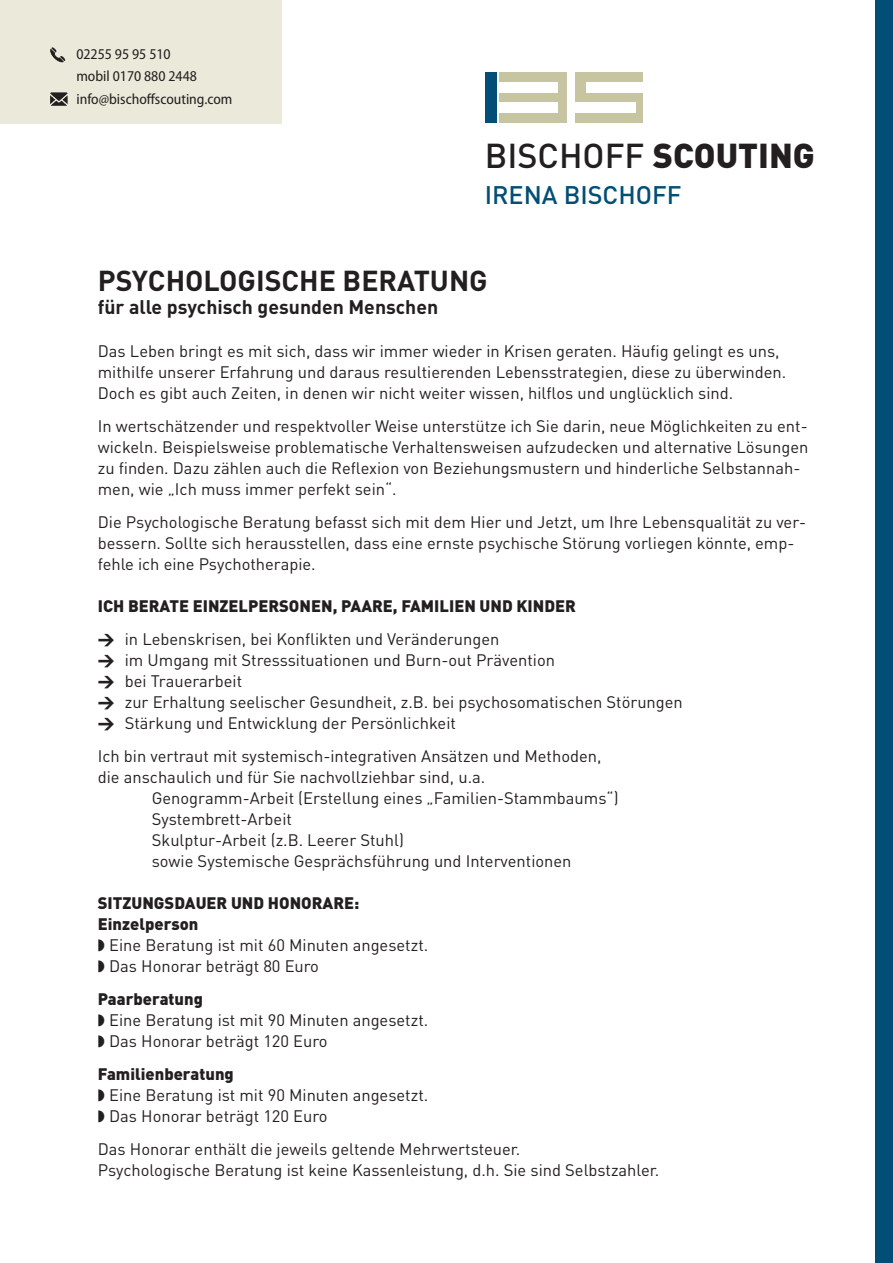
<style>
.page{position:relative;width:893px;height:1263px;background:#fff}
.page>*{position:absolute;margin:0;border:0;box-sizing:border-box;transform-origin:0 0}
.t1{font:500 34.2px "DIN";color:#231f20}
.t2{font:700 28.5px "DIN";color:#231f20}
.t3{font:500 25.2px "DIN";color:#024e76}
.t4{font:700 19.5px "DIN";color:#231f20}
.t5{font:16.5px/21px "DIN";color:#231f20}
.t6{font:900 16.5px/33px "DIN";color:#231f20}
.t7{font:semi-condensed 15px/22.5px "Myriad Pro";color:#231f20}
.s1{font-weight:900}
.s2{font-weight:400}
</style>
<div class="page">
<div style="left:0;top:0;width:282px;height:123px;background:#eae9da"></div>
<img style="left:50px;top:47px;width:16px;height:16px">
<img style="left:50px;top:92px;width:18px;height:14px">
<div style="left:575px;top:72px;width:68px;height:30px;background:#c7c4a1"></div>
<div style="left:575px;top:93px;width:68px;height:30px;background:#c7c4a1"></div>
<div style="left:586px;top:82px;width:62px;height:11px;background:#fff"></div>
<div style="left:570px;top:102px;width:66px;height:11px;background:#fff"></div>
<div style="left:499px;top:93px;width:68px;height:30px;background:#c7c4a1"></div>
<div style="left:499px;top:72px;width:68px;height:30px;background:#c7c4a1"></div>
<div style="left:496px;top:102px;width:62px;height:11px;background:#fff"></div>
<div style="left:496px;top:82px;width:62px;height:11px;background:#fff"></div>
<div style="left:485px;top:72px;width:11px;height:51px;background:#024e76"></div>
<div style="left:876px;top:0;width:17px;height:1263px;background:#024e76"></div>
<p class="t7" style="left:76px;top:42px;width:158px">02255 95 95 510<br>mobil 0170 880 2448 info@bischoffscouting.com</p>
<h1 class="t1" style="left:485px;top:133px;width:332px">BISCHOFF <span class="s1">SCOUTING</span></h1>
<h3 class="t3" style="left:485px;top:178px;width:198px">IRENA BISCHOFF</h3>
<h2 class="t2" style="left:98px;top:262px;width:391px">PSYCHOLOGISCHE BERATUNG</h2>
<p class="t4" style="left:98px;top:294px;width:342px">für alle psychisch gesunden Menschen</p>
<p class="t5" style="left:98px;top:340px;width:690px">Das Leben bringt es mit sich, dass wir immer wieder in Krisen geraten. Häufig gelingt es uns, mithilfe unserer Erfahrung und daraus resultierenden Lebensstrategien, diese zu überwinden.<br>Doch es gibt auch Zeiten, in denen wir nicht weiter wissen, hilflos und unglücklich sind.</p>
<p class="t5" style="left:98px;top:415px;width:712px">In wertschätzender und respektvoller Weise unterstütze ich Sie darin, neue Möglichkeiten zu ent&shy;wickeln. Beispielsweise problematische Verhaltensweisen aufzudecken und alternative Lösungen zu finden. Dazu zählen auch die Reflexion von Beziehungsmustern und hinderliche Selbstannah&shy;men, wie „Ich muss immer perfekt sein“.</p>
<p class="t5" style="left:98px;top:511px;width:710px">Die Psychologische Beratung befasst sich mit dem Hier und Jetzt, um Ihre Lebensqualität zu ver&shy;bessern. Sollte sich herausstellen, dass eine ernste psychische Störung vorliegen könnte, emp&shy;fehle ich eine Psychotherapie.</p>
<p class="t6" style="left:98px;top:588px;width:480px">ICH BERATE EINZELPERSONEN, PAARE, FAMILIEN UND KINDER &gt; <span class="s2">in Lebenskrisen, bei Konflikten und Veränderungen</span></p>
<p class="t5" style="left:98px;top:649px;width:587px"><span class="s1">&gt;</span> im Umgang mit Stresssituationen und Burn-out Prävention<br><span class="s1">&gt;</span> bei Trauerarbeit<br><span class="s1">&gt;</span> zur Erhaltung seelischer Gesundheit, z.B. bei psychosomatischen Störungen <span class="s1">&gt;</span> Stärkung und Entwicklung der Persönlichkeit</p>
<p class="t5" style="left:98px;top:745px;width:505px">Ich bin vertraut mit systemisch-integrativen Ansätzen und Methoden, die anschaulich und für Sie nachvollziehbar sind, u.a.</p>
<p class="t5" style="left:152px;top:787px;width:468px">Genogramm-Arbeit (Erstellung eines „Familien-Stammbaums“)<br>Systembrett-Arbeit<br>Skulptur-Arbeit (z.B. Leerer Stuhl)<br>sowie Systemische Gesprächsführung und Interventionen</p>
<p class="t6" style="left:98px;top:891px;width:263px;line-height:21px">SITZUNGSDAUER UND HONORARE:<br>Einzelperson</p>
<p class="t5" style="left:109px;top:934px;width:321px">Eine Beratung ist mit 60 Minuten angesetzt.<br>Das Honorar beträgt 80 Euro</p>
<p class="t6" style="left:98px;top:981px;width:107px">Paarberatung</p>
<p class="t5" style="left:109px;top:1009px;width:321px">Eine Beratung ist mit 90 Minuten angesetzt.<br>Das Honorar beträgt 120 Euro</p>
<p class="t6" style="left:98px;top:1056px;width:138px">Familienberatung</p>
<p class="t5" style="left:109px;top:1084px;width:321px">Eine Beratung ist mit 90 Minuten angesetzt.<br>Das Honorar beträgt 120 Euro</p>
<p class="t5" style="left:98px;top:1138px;width:563px">Das Honorar enthält die jeweils geltende Mehrwertsteuer.<br>Psychologische Beratung ist keine Kassenleistung, d.h. Sie sind Selbstzahler.</p>
</div>
